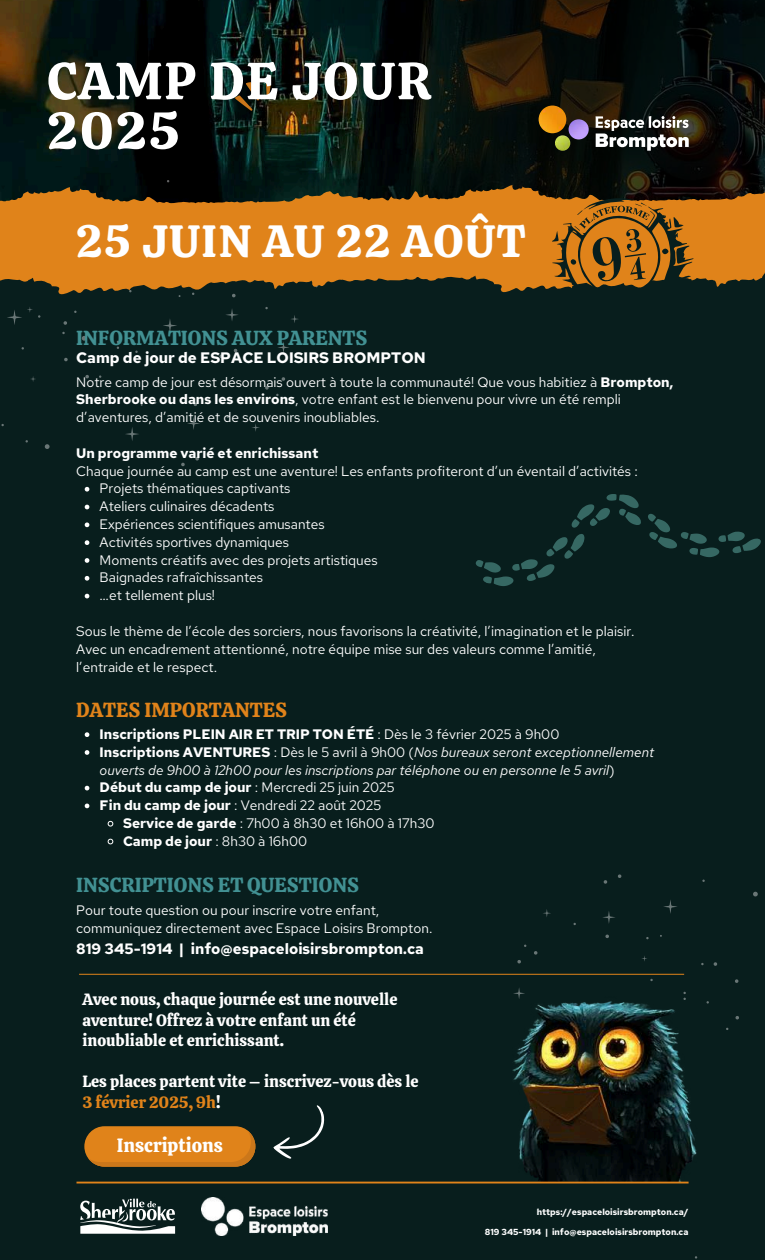
<style>
.page{position:relative;width:765px;height:1260px;background:#081e1d}
.page>*{position:absolute;margin:0;border:0;box-sizing:border-box;transform-origin:0 0}
.t1{font:52.25px/49.6px "Calistoga";letter-spacing:.035em;color:#fff}
.t2{font:45px "Calistoga";letter-spacing:.035em;color:#fff}
.t3{font:20.25px "Calistoga";color:#429193}
.t4{font:20.25px "Calistoga";color:#e0831a}
.t5{font:19.12px "Calistoga";color:#fff}
.t6{font:16.25px/20.6px "Calistoga";color:#fff}
.t7{font:700 15.25px "Red Hat Text";color:#fff}
.t8{font:700 15px "Red Hat Text";color:#fff}
.t9{font:13.75px/17.8px "Red Hat Text";color:#fff}
.t10{font:italic 13.75px "Red Hat Text";color:#fff}
.t11{font:700 13.75px "Red Hat Text";color:#fff}
.t12{font:700 8.75px "Red Hat Text";color:#fff}
.s1{font-weight:700}
.s2{font-weight:400}
.s3{font-weight:700;font-style:normal}
.s4{font-style:normal}
.s5{color:#e0831a}
</style>
<div class="page">
<img style="left:0;top:0;width:293px;height:187px">
<img style="left:293px;top:0;width:472px;height:185px">
<svg style="left:235px;top:76px;width:44px;height:39px;background:#25200f"></svg>
<svg style="left:291px;top:315px;width:7px;height:8px"></svg>
<svg style="left:226px;top:309px;width:12px;height:12px"></svg>
<svg style="left:163px;top:319px;width:14px;height:13px"></svg>
<svg style="left:82px;top:336px;width:5px;height:5px"></svg>
<svg style="left:219px;top:355px;width:4px;height:3px"></svg>
<svg style="left:358px;top:185px;width:407px;height:108px;background:#ac6818"></svg>
<svg style="left:0;top:187px;width:379px;height:111px;fill:#e0831a"></svg>
<svg style="left:547px;top:194px;width:149px;height:99px"></svg>
<img style="left:539px;top:106px;width:27px;height:27px">
<img style="left:555px;top:135px;width:15px;height:16px">
<img style="left:569px;top:119px;width:20px;height:20px">
<svg style="left:596px;top:116px;width:92px;height:35px;background:#696863"></svg>
<svg style="left:80px;top:1199px;width:95px;height:35px"></svg>
<img style="left:201px;top:1197px;width:127px;height:39px">
<svg style="left:31px;top:376px;width:4px;height:6px"></svg>
<svg style="left:278px;top:342px;width:11px;height:11px"></svg>
<svg style="left:252px;top:424px;width:8px;height:8px"></svg>
<svg style="left:7px;top:307px;width:33px;height:18px"></svg>
<svg style="left:187px;top:417px;width:13px;height:13px"></svg>
<svg style="left:125px;top:427px;width:14px;height:14px"></svg>
<svg style="left:64px;top:321px;width:3px;height:4px"></svg>
<svg style="left:45px;top:444px;width:5px;height:5px"></svg>
<svg style="left:265px;top:386px;width:4px;height:4px"></svg>
<svg style="left:85px;top:375px;width:4px;height:3px"></svg>
<svg style="left:181px;top:463px;width:4px;height:3px"></svg>
<svg style="left:64px;top:358px;width:4px;height:3px"></svg>
<svg style="left:282px;top:377px;width:3px;height:4px"></svg>
<svg style="left:195px;top:457px;width:4px;height:4px"></svg>
<svg style="left:155px;top:379px;width:6px;height:6px"></svg>
<div style="left:84px;top:1126px;width:171px;height:41px;background:#e0831a;border-radius:20px"></div>
<svg style="left:88px;top:1130px;width:167px;height:37px"></svg>
<svg style="left:85px;top:732px;width:4px;height:5px"></svg>
<svg style="left:85px;top:750px;width:4px;height:5px"></svg>
<svg style="left:85px;top:786px;width:4px;height:4px"></svg>
<svg style="left:85px;top:804px;width:4px;height:4px"></svg>
<svg style="left:107px;top:820px;width:7px;height:7px"></svg>
<svg style="left:107px;top:838px;width:7px;height:7px"></svg>
<hr style="left:79px;top:974px;width:605px;height:1px;background:#e0831a">
<svg style="left:475px;top:494px;width:286px;height:92px"></svg>
<svg style="left:618px;top:874px;width:3px;height:4px"></svg>
<svg style="left:604px;top:880px;width:3px;height:4px"></svg>
<img style="left:462px;top:891px;width:296px;height:290px">
<hr style="left:76px;top:1182px;width:613px;height:1px;background:#e0831a">
<svg style="left:273px;top:1105px;width:52px;height:54px"></svg>
<svg style="left:85px;top:487px;width:4px;height:5px"></svg>
<svg style="left:85px;top:505px;width:4px;height:4px"></svg>
<svg style="left:85px;top:522px;width:4px;height:5px"></svg>
<svg style="left:85px;top:540px;width:4px;height:5px"></svg>
<svg style="left:85px;top:558px;width:4px;height:5px"></svg>
<svg style="left:85px;top:576px;width:4px;height:5px"></svg>
<svg style="left:85px;top:594px;width:4px;height:4px"></svg>
<h1 class="t1" style="left:47px;top:56px;width:385px">CAMP DE JOUR<br>2025</h1>
<h2 class="t2" style="left:76px;top:212px;width:451px">25 JUIN AU 22 AOÛT</h2>
<h3 class="t3" style="left:76px;top:324px;width:293px">INFORMATIONS AUX PARENTS</h3>
<p class="t7" style="left:76px;top:348px;width:351px">Camp de jour de ESPACE LOISIRS BROMPTON</p>
<p class="t9" style="left:76px;top:373px;width:598px">Notre camp de jour est désormais ouvert à toute la communauté! Que vous habitiez à <span class="s1">Brompton,<br>Sherbrooke ou dans les environs</span>, votre enfant est le bienvenu pour vivre un été rempli d’aventures, d’amitié et de souvenirs inoubliables.</p>
<p class="t11" style="left:76px;top:444px;width:244px">Un programme varié et enrichissant</p>
<p class="t9" style="left:100px;top:462px;width:540px;text-indent:-23px">Chaque journée au camp est une aventure! Les enfants profiteront d’un éventail d’activités :<br>Projets thématiques captivants<br>Ateliers culinaires décadents<br>Expériences scientifiques amusantes<br>Activités sportives dynamiques<br>Moments créatifs avec des projets artistiques<br>Baignades rafraîchissantes<br>…et tellement plus!</p>
<p class="t9" style="left:76px;top:622px;width:560px">Sous le thème de l’école des sorciers, nous favorisons la créativité, l’imagination et le plaisir.<br>Avec un encadrement attentionné, notre équipe mise sur des valeurs comme l’amitié, l’entraide et le respect.</p>
<h3 class="t4" style="left:76px;top:697px;width:213px">DATES IMPORTANTES</h3>
<p class="t11" style="left:100px;top:725px;width:461px">Inscriptions PLEIN AIR ET TRIP TON ÉTÉ <span class="s2">: Dès le 3 février 2025 à 9h00</span></p>
<p class="t10" style="left:100px;top:743px;width:556px"><span class="s3">Inscriptions AVENTURES</span> <span class="s4">: Dès le 5 avril à 9h00 (</span>Nos bureaux seront exceptionnellement</p>
<p class="t10" style="left:100px;top:761px;width:517px">ouverts de 9h00 à 12h00 pour les inscriptions par téléphone ou en personne le 5 avril<span class="s4">)</span></p>
<p class="t9" style="left:100px;top:779px;width:296px"><span class="s1">Début du camp de jour</span> : Mercredi 25 juin 2025</p>
<p class="t9" style="left:100px;top:796px;width:283px"><span class="s1">Fin du camp de jour</span> : Vendredi 22 août 2025</p>
<p class="t9" style="left:123px;top:814px;width:313px"><span class="s1">Service de garde</span> : 7h00 à 8h30 et 16h00 à 17h30</p>
<p class="t9" style="left:123px;top:832px;width:186px"><span class="s1">Camp de jour</span> : 8h30 à 16h00</p>
<h3 class="t3" style="left:76px;top:872px;width:284px">INSCRIPTIONS ET QUESTIONS</h3>
<p class="t9" style="left:76px;top:901px;width:358px">Pour toute question ou pour inscrire votre enfant, communiquez directement avec Espace Loisirs Brompton.</p>
<p class="t8" style="left:76px;top:939px;width:349px">819 345-1914 | info@espaceloisirsbrompton.ca</p>
<p class="t6" style="left:82px;top:989px;width:317px">Avec nous, chaque journée est une nouvelle aventure! Offrez à votre enfant un été inoubliable et enrichissant.</p>
<p class="t6" style="left:82px;top:1071px;width:338px">Les places partent vite – inscrivez-vous dès le<br><span class="s5">3 février 2025, 9h</span>!</p>
<h3 class="t5" style="left:117px;top:1133px;width:108px">Inscriptions</h3>
<p class="t12" style="left:537px;top:1206px;width:153px">https://espaceloisirsbrompton.ca/</p>
<p class="t12" style="left:485px;top:1226px;width:205px">819 345-1914 | info@espaceloisirsbrompton.ca</p>
</div>
